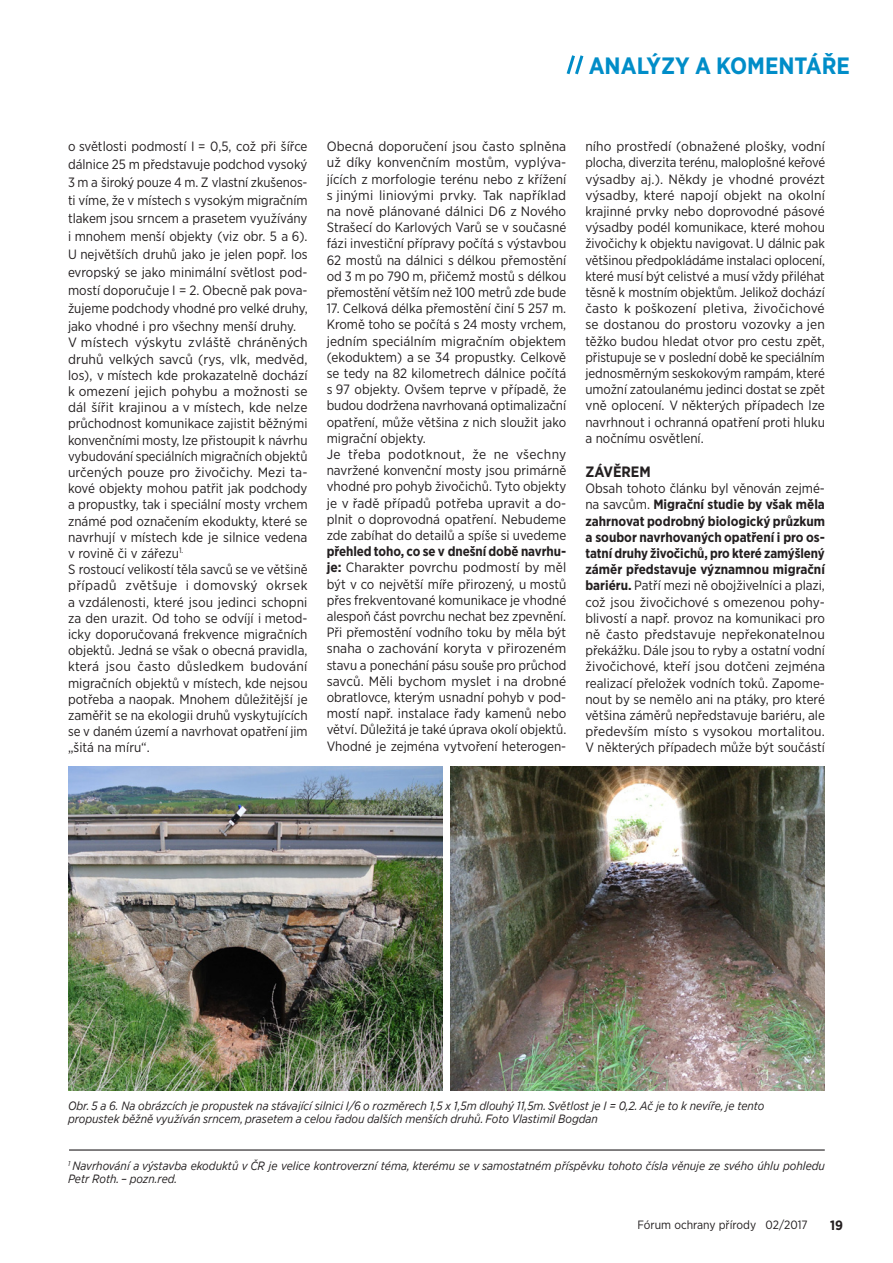
<style>
.page{position:relative;width:893px;height:1263px;background:#fff}
.page>*{position:absolute;margin:0;border:0;box-sizing:border-box;transform-origin:0 0}
.t1{font:700 23.55px "Gotham Narrow";color:#008dc8}
.t2{font:700 15px "Gotham Narrow";color:#231f20}
.t3{font:13.5px/16.2px "Gotham Narrow";color:#231f20;text-align:justify}
.t4{font:700 13.5px "Gotham Narrow";color:#231f20}
.t5{font:italic 12px/13.5px "Gotham Narrow";color:#231f20}
.t6{font:12px "Gotham Narrow";color:#231f20}
.s1{font-weight:700}
</style>
<div class="page">
<hr style="left:69px;top:1149px;width:756px;height:1px;background:#231f20">
<img style="left:68px;top:766px;width:374px;height:325px">
<img style="left:451px;top:766px;width:374px;height:325px">
<svg style="left:566px;top:55px;width:18px;height:20px"></svg>
<p class="t1" style="left:589px;top:51px;width:263px">ANALÝZY A KOMENTÁŘE</p>
<p class="t3" style="left:68px;top:137px;width:241px;line-height:18px">o světlosti podmostí I = 0,5, což při šířce dálnice 25 m představuje podchod vysoký 3 m a široký pouze 4 m. Z vlastní zkušenos&shy;ti víme, že v místech s vysokým migračním tlakem jsou srncem a prasetem využívány i mnohem menší objekty (viz obr. 5 a 6).<br>U největších druhů jako je jelen popř. los evropský se jako minimální světlost pod&shy;mostí doporučuje I = 2. Obecně pak pova&shy;žujeme podchody vhodné pro velké druhy, jako vhodné i pro všechny menší druhy.</p>
<p class="t3" style="left:68px;top:334px;width:241px">V místech výskytu zvláště chráněných druhů velkých savců (rys, vlk, medvěd, los), v místech kde prokazatelně dochází k omezení jejich pohybu a možnosti se dál šířit krajinou a v místech, kde nelze průchodnost komunikace zajistit běžnými konvenčními mosty, lze přistoupit k návrhu vybudování speciálních migračních objektů určených pouze pro živočichy. Mezi ta&shy;kové objekty mohou patřit jak podchody a propustky, tak i speciální mosty vrchem známé pod označením ekodukty, které se navrhují v místech kde je silnice vedena v rovině či v zářezu<sup>1.</sup></p>
<p class="t3" style="left:68px;top:561px;width:241px">S rostoucí velikostí těla savců se ve většině případů zvětšuje i domovský okrsek a vzdálenosti, které jsou jedinci schopni za den urazit. Od toho se odvíjí i metod&shy;icky doporučovaná frekvence migračních objektů. Jedná se však o obecná pravidla, která jsou často důsledkem budování migračních objektů v místech, kde nejsou potřeba a naopak. Mnohem důležitější je zaměřit se na ekologii druhů vyskytujících se v daném území a navrhovat opatření jim „šitá na míru“.</p>
<p class="t3" style="left:327px;top:138px;width:241px">Obecná doporučení jsou často splněna už díky konvenčním mostům, vyplýva&shy;jících z morfologie terénu nebo z křížení s jinými liniovými prvky. Tak například na nově plánované dálnici D6 z Nového Strašecí do Karlových Varů se v současné fázi investiční přípravy počítá s výstavbou 62 mostů na dálnici s délkou přemostění od 3 m po 790 m, přičemž mostů s délkou přemostění větším než 100 metrů zde bude</p>
<p class="t3" style="left:327px;top:300px;width:241px">17. Celková délka přemostění činí 5 257 m.<br>Kromě toho se počítá s 24 mosty vrchem, jedním speciálním migračním objektem (ekoduktem) a se 34 propustky. Celkově se tedy na 82 kilometrech dálnice počítá s 97 objekty. Ovšem teprve v případě, že budou dodržena navrhovaná optimalizační opatření, může většina z nich sloužit jako migrační objekty.</p>
<p class="t3" style="left:327px;top:446px;width:241px">Je třeba podotknout, že ne všechny navržené konvenční mosty jsou primárně vhodné pro pohyb živočichů. Tyto objekty je v řadě případů potřeba upravit a do&shy;plnit o doprovodná opatření. Nebudeme zde zabíhat do detailů a spíše si uvedeme <span class="s1">přehled toho, co se v dnešní době navrhu&shy;je:</span> Charakter povrchu podmostí by měl být v co největší míře přirozený, u mostů přes frekventované komunikace je vhodné alespoň část povrchu nechat bez zpevnění.<br>Při přemostění vodního toku by měla být snaha o zachování koryta v přirozeném stavu a ponechání pásu souše pro průchod savců. Měli bychom myslet i na drobné obratlovce, kterým usnadní pohyb v pod&shy;mostí např. instalace řady kamenů nebo větví. Důležitá je také úprava okolí objektů.<br>Vhodné je zejména vytvoření heterogen-</p>
<p class="t3" style="left:585px;top:138px;width:241px">ního prostředí (obnažené plošky, vodní plocha, diverzita terénu, maloplošné keřové výsadby aj.). Někdy je vhodné provézt výsadby, které napojí objekt na okolní krajinné prvky nebo doprovodné pásové výsadby podél komunikace, které mohou živočichy k objektu navigovat. U dálnic pak většinou předpokládáme instalaci oplocení, které musí být celistvé a musí vždy přiléhat těsně k mostním objektům. Jelikož dochází často k poškození pletiva, živočichové se dostanou do prostoru vozovky a jen těžko budou hledat otvor pro cestu zpět, přistupuje se v poslední době ke speciálním jednosměrným seskokovým rampám, které umožní zatoulanému jedinci dostat se zpět vně oplocení. V některých případech lze navrhnout i ochranná opatření proti hluku a nočnímu osvětlení.</p>
<p class="t2" style="left:585px;top:462px;width:67px">ZÁVĚREM</p>
<p class="t3" style="left:585px;top:480px;width:241px">Obsah tohoto článku byl věnován zejmé&shy;na savcům. <span class="s1">Migrační studie by však měla zahrnovat podrobný biologický průzkum a soubor navrhovaných opatření i pro os&shy;tatní druhy živočichů, pro které zamýšlený záměr představuje významnou migrační bariéru.</span> Patří mezi ně obojživelníci a plazi, což jsou živočichové s omezenou pohy&shy;blivostí a např. provoz na komunikaci pro ně často představuje nepřekonatelnou překážku. Dále jsou to ryby a ostatní vodní živočichové, kteří jsou dotčeni zejména realizací přeložek vodních toků. Zapome&shy;nout by se nemělo ani na ptáky, pro které většina záměrů nepředstavuje bariéru, ale především místo s vysokou mortalitou.<br>V některých případech může být součástí</p>
<p class="t5" style="left:68px;top:1099px;width:698px">Obr. 5 a 6. Na obrázcích je propustek na stávající silnici I/6 o rozměrech 1,5 x 1,5m dlouhý 11,5m. Světlost je I = 0,2. Ač je to k nevíře, je tento propustek běžně využíván srncem, prasetem a celou řadou dalších menších druhů. Foto Vlastimil Bogdan</p>
<p class="t5" style="left:68px;top:1158px;width:758px"><sup>1</sup> Navrhování a výstavba ekoduktů v ČR je velice kontroverzní téma, kterému se v samostatném příspěvku tohoto čísla věnuje ze svého úhlu pohledu<br>Petr Roth. – pozn.red.</p>
<p class="t6" style="left:637px;top:1217px;width:172px">Fórum ochrany přírody 02/2017</p>
<p class="t4" style="left:830px;top:1216px;width:14px">19</p>
</div>
